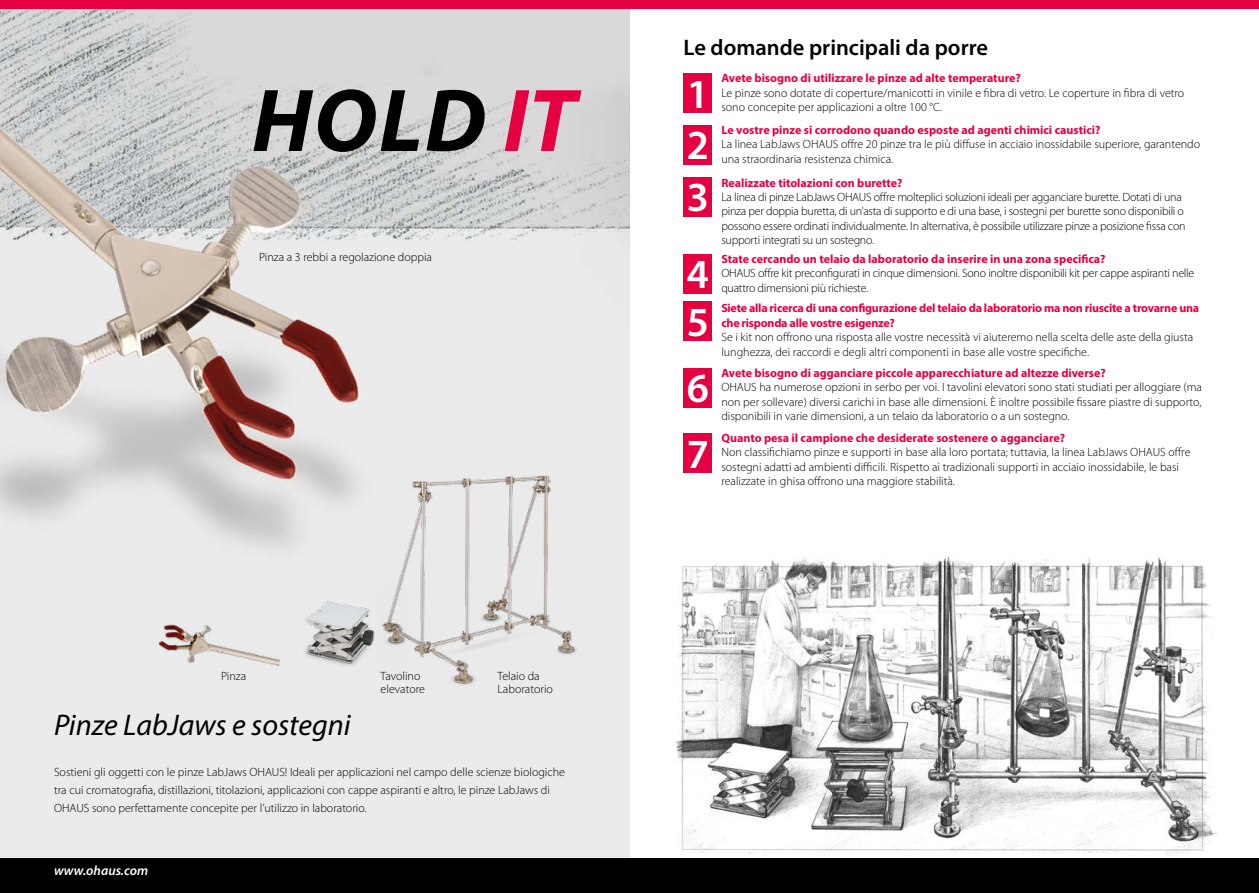
<style>
.page{position:relative;width:1259px;height:893px;background:#fff}
.page>*{position:absolute;margin:0;border:0;box-sizing:border-box;transform-origin:0 0}
.t1{font:italic 700 90px "Myriad Pro";letter-spacing:.02em;color:#000}
.t2{font:600 41.4px/51.9px "Myriad Pro";color:#fff}
.t3{font:italic 30px "Myriad Pro";color:#000}
.t4{font:600 22.5px "Myriad Pro";color:#000}
.t5{font:italic 600 13.5px "Myriad Pro";color:#fff}
.t6{font:300 12px/14.4px "Myriad Pro";color:#000}
.t7{font:300 12px/14.4px "Myriad Pro";letter-spacing:-.02em;color:#000}
.t8{font:700 12px "Myriad Pro";color:#e40041}
.t9{font:700 12px/14.4px "Myriad Pro";letter-spacing:-.02em;color:#e40041}
.s1{color:#e40041}
</style>
<div class="page">
<img style="left:668px;top:556px;width:550px;height:303px">
<img style="left:0;top:9px;width:629px;height:850px">
<div style="left:0;top:859px;width:1259px;height:34px;background:#000"></div>
<div style="left:0;top:0;width:1259px;height:9px;background:#e40041"></div>
<img style="left:158px;top:624px;width:116px;height:45px">
<img style="left:274px;top:586px;width:104px;height:89px">
<img style="left:378px;top:474px;width:214px;height:214px">
<div style="left:683px;top:73px;width:29px;height:40px;background:#e40041"></div>
<div style="left:683px;top:125px;width:29px;height:39px;background:#e40041"></div>
<div style="left:683px;top:178px;width:29px;height:39px;background:#e40041"></div>
<div style="left:683px;top:254px;width:29px;height:39px;background:#e40041"></div>
<div style="left:683px;top:301px;width:29px;height:40px;background:#e40041"></div>
<div style="left:683px;top:368px;width:29px;height:39px;background:#e40041"></div>
<div style="left:683px;top:433px;width:29px;height:40px;background:#e40041"></div>
<h1 class="t1" style="left:252px;top:62px;width:325px">HOLD <span class="s1">IT</span></h1>
<p class="t6" style="left:259px;top:250px;width:174px">Pinza a 3 rebbi a regolazione doppia</p>
<p class="t6" style="left:221px;top:668px;width:26px">Pinza</p>
<p class="t6" style="left:381px;top:669px;width:46px;line-height:13.5px">Tavolino elevatore</p>
<p class="t6" style="left:497px;top:669px;width:57px;line-height:13.5px">Telaio da<br>Laboratorio</p>
<h3 class="t3" style="left:54px;top:706px;width:298px">Pinze LabJaws e sostegni</h3>
<p class="t6" style="left:54px;top:763px;width:512px;line-height:18px">Sostieni gli oggetti con le pinze LabJaws OHAUS! Ideali per applicazioni nel campo delle scienze biologiche tra cui cromatografia, distillazioni, titolazioni, applicazioni con cappe aspiranti e altro, le pinze LabJaws di<br>OHAUS sono perfettamente concepite per l’utilizzo in laboratorio.</p>
<p class="t5" style="left:54px;top:862px;width:96px">www.ohaus.com</p>
<h3 class="t4" style="left:683px;top:33px;width:306px">Le domande principali da porre</h3>
<h2 class="t2" style="left:686px;top:67px;width:24px;text-align:justify">1<br>2<br>3</h2>
<h2 class="t2" style="left:686px;top:248px;width:24px;line-height:48.3px">4<br>5</h2>
<h2 class="t2" style="left:686px;top:355px;width:24px;line-height:65.2px">6<br>7</h2>
<p class="t8" style="left:721px;top:70px;width:301px">Avete bisogno di utilizzare le pinze ad alte temperature?</p>
<p class="t6" style="left:721px;top:85px;width:464px">Le pinze sono dotate di coperture/manicotti in vinile e fibra di vetro. Le coperture in fibra di vetro sono concepite per applicazioni a oltre 100 °C.</p>
<p class="t8" style="left:721px;top:122px;width:380px">Le vostre pinze si corrodono quando esposte ad agenti chimici caustici?</p>
<p class="t6" style="left:721px;top:137px;width:480px">La linea LabJaws OHAUS offre 20 pinze tra le più diffuse in acciaio inossidabile superiore, garantendo una straordinaria resistenza chimica.</p>
<p class="t8" style="left:721px;top:175px;width:183px">Realizzate titolazioni con burette?</p>
<p class="t7" style="left:721px;top:190px;width:466px">La linea di pinze LabJaws OHAUS offre molteplici soluzioni ideali per agganciare burette. Dotati di una pinza per doppia buretta, di un’asta di supporto e di una base, i sostegni per burette sono disponibili o possono essere ordinati individualmente. In alternativa, è possibile utilizzare pinze a posizione fissa con supporti integrati su un sostegno.</p>
<p class="t8" style="left:721px;top:251px;width:386px">State cercando un telaio da laboratorio da inserire in una zona specifica?</p>
<p class="t7" style="left:721px;top:266px;width:474px">OHAUS offre kit preconfigurati in cinque dimensioni. Sono inoltre disponibili kit per cappe aspiranti nelle quattro dimensioni più richieste.</p>
<p class="t9" style="left:721px;top:301px;width:479px">Siete alla ricerca di una configurazione del telaio da laboratorio ma non riuscite a trovarne una che risponda alle vostre esigenze?</p>
<p class="t6" style="left:721px;top:330px;width:473px">Se i kit non offrono una risposta alle vostre necessità vi aiuteremo nella scelta delle aste della giusta lunghezza, dei raccordi e degli altri componenti in base alle vostre specifiche.</p>
<p class="t8" style="left:721px;top:365px;width:386px">Avete bisogno di agganciare piccole apparecchiature ad altezze diverse?</p>
<p class="t6" style="left:721px;top:380px;width:482px;text-align:justify">OHAUS ha numerose opzioni in serbo per voi. I tavolini elevatori sono stati studiati per alloggiare (ma non per sollevare) diversi carichi in base alle dimensioni. È inoltre possibile fissare piastre di supporto, disponibili in varie dimensioni, a un telaio da laboratorio o a un sostegno.</p>
<p class="t8" style="left:721px;top:430px;width:345px">Quanto pesa il campione che desiderate sostenere o agganciare?</p>
<p class="t6" style="left:721px;top:445px;width:470px">Non classifichiamo pinze e supporti in base alla loro portata; tuttavia, la linea LabJaws OHAUS offre sostegni adatti ad ambienti difficili. Rispetto ai tradizionali supporti in acciaio inossidabile, le basi realizzate in ghisa offrono una maggiore stabilità.</p>
</div>
